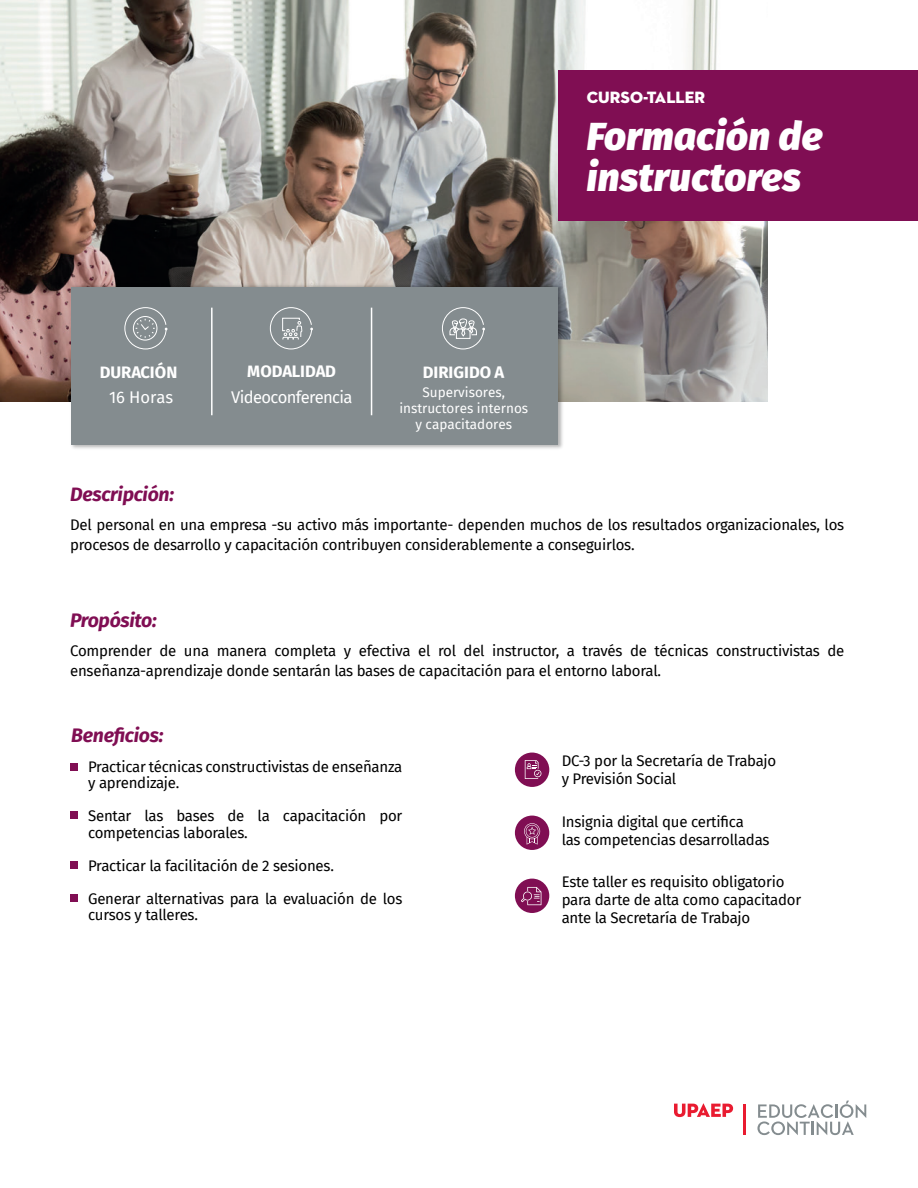
<style>
.page{position:relative;width:918px;height:1188px;background:#fff}
.page>*{position:absolute;margin:0;border:0;box-sizing:border-box;transform-origin:0 0}
.t1{font:italic 900 38.55px/40.7px "Fira Sans";letter-spacing:.01em;color:#fff}
.t2{font:italic 700 19.5px "Fira Sans";letter-spacing:-.015em;color:#800e53}
.t3{font:16.65px "Neutraface 2 Display Titling";color:#fff}
.t4{font:700 16.5px "Fira Sans";color:#fff}
.t5{font:16.5px "Fira Sans";letter-spacing:-.04em;color:#fff}
.t6{font:15px/18px "Fira Sans";letter-spacing:-.015em;color:#000001}
.t7{font:13.5px/16.2px "Fira Sans";color:#fff;text-align:center}
</style>
<div class="page">
<img style="left:0;top:0;width:767px;height:401px">
<img style="left:67px;top:283px;width:500px;height:166px">
<div style="left:72px;top:287px;width:486px;height:157px;background:#848c8f"></div>
<svg style="left:270px;top:307px;width:43px;height:43px"></svg>
<svg style="left:442px;top:307px;width:43px;height:43px"></svg>
<svg style="left:124px;top:307px;width:44px;height:43px"></svg>
<hr style="left:211px;top:308px;width:2px;height:107px;background:#fff">
<hr style="left:371px;top:308px;width:1px;height:107px;background:#fff">
<div style="left:558px;top:70px;width:360px;height:151px;background:#800e53"></div>
<svg style="left:674px;top:1103px;width:59px;height:14px"></svg>
<svg style="left:757px;top:1101px;width:109px;height:34px"></svg>
<hr style="left:744px;top:1104px;width:2px;height:31px;background:#e91b30">
<div style="left:70px;top:763px;width:8px;height:8px;background:#800e53"></div>
<div style="left:70px;top:811px;width:8px;height:8px;background:#800e53"></div>
<div style="left:70px;top:861px;width:8px;height:8px;background:#800e53"></div>
<div style="left:70px;top:894px;width:8px;height:8px;background:#800e53"></div>
<div style="left:515px;top:816px;width:34px;height:34px;background:#800e53;border-radius:50%"></div>
<svg style="left:524px;top:823px;width:16px;height:22px"></svg>
<div style="left:515px;top:879px;width:34px;height:34px;background:#800e53;border-radius:50%"></div>
<div style="left:515px;top:753px;width:34px;height:34px;background:#800e53;border-radius:50%"></div>
<svg style="left:525px;top:760px;width:16px;height:19px"></svg>
<svg style="left:521px;top:887px;width:20px;height:18px"></svg>
<p class="t3" style="left:587px;top:87px;width:120px">CURSO-TALLER</p>
<h1 class="t1" style="left:587px;top:113px;width:237px">Formación de instructores</h1>
<p class="t4" style="left:100px;top:358px;width:79px">DURACIÓN</p>
<p class="t4" style="left:247px;top:358px;width:90px">MODALIDAD</p>
<p class="t5" style="left:231px;top:385px;width:123px">Videoconferencia</p>
<p class="t5" style="left:109px;top:385px;width:66px">16 Horas</p>
<h2 class="t2" style="left:70px;top:478px;width:105px">Descripción:</h2>
<p class="t4" style="left:423px;top:358px;width:83px">DIRIGIDO A</p>
<p class="t7" style="left:399px;top:384px;width:130px">Supervisores, instructores internos y capacitadores</p>
<p class="t6" style="left:70px;top:515px;width:776px;line-height:19.5px">Del personal en una empresa -su activo más importante- dependen muchos de los resultados organizacionales, los procesos de desarrollo y capacitación contribuyen considerablemente a conseguirlos.</p>
<h2 class="t2" style="left:70px;top:604px;width:88px">Propósito:</h2>
<p class="t6" style="left:70px;top:641px;width:776px;line-height:19.5px">Comprender de una manera completa y efectiva el rol del instructor, a través de técnicas constructivistas de enseñanza-aprendizaje donde sentarán las bases de capacitación para el entorno laboral.</p>
<h2 class="t2" style="left:71px;top:718px;width:94px">Beneficios:</h2>
<p class="t6" style="left:88px;top:758px;width:316px;line-height:16.5px">Practicar técnicas constructivistas de enseñanza y aprendizaje.</p>
<p class="t6" style="left:88px;top:807px;width:316px;line-height:16.5px">Sentar las bases de la capacitación por competencias laborales.</p>
<p class="t6" style="left:88px;top:856px;width:247px">Practicar la facilitación de 2 sesiones.</p>
<p class="t6" style="left:88px;top:890px;width:316px;line-height:16.5px">Generar alternativas para la evaluación de los cursos y talleres.</p>
<p class="t6" style="left:562px;top:752px;width:216px">DC-3 por la Secretaría de Trabajo y Previsión Social</p>
<p class="t6" style="left:562px;top:812px;width:209px">Insignia digital que certifica<br>las competencias desarrolladas</p>
<p class="t6" style="left:562px;top:873px;width:241px">Este taller es requisito obligatorio para darte de alta como capacitador ante la Secretaría de Trabajo</p>
</div>
